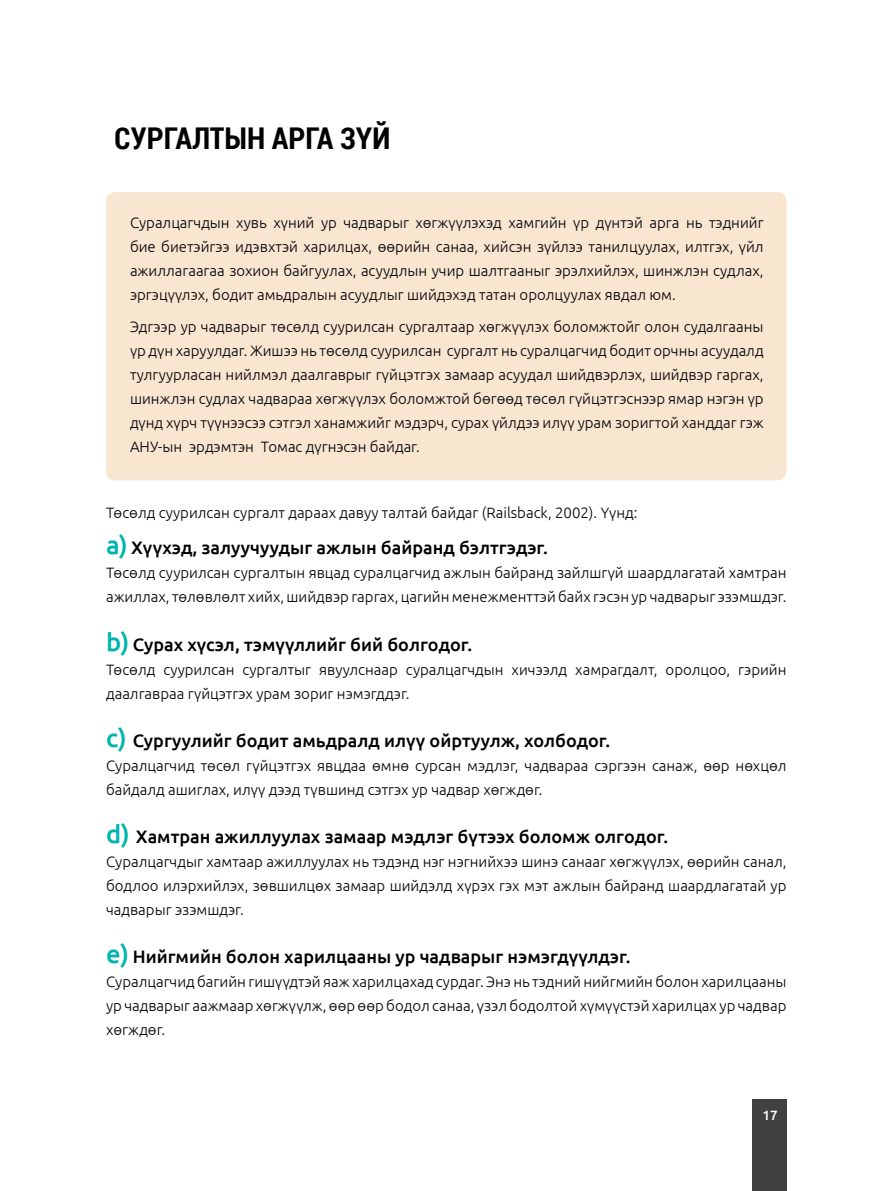
<style>
.page{position:relative;width:893px;height:1191px;background:#fff}
.page>*{position:absolute;margin:0;border:0;box-sizing:border-box;transform-origin:0 0}
.t1{font:700 30px "Roboto Condensed";color:#000}
.t2{font:500 18px "Ubuntu";color:#000}
.t3{font:300 15px/24px "Ubuntu";color:#000;text-align:justify}
.t4{font:500 13.5px "Ubuntu";color:#fff}
.s1{font-size:25.5px;color:#00b5b0}
</style>
<div class="page">
<div style="left:106px;top:192px;width:680px;height:288px;background:#f8e6d1;border-radius:9px"></div>
<div style="left:753px;top:1099px;width:34px;height:92px;background:#3f4142"></div>
<h1 class="t1" style="left:115px;top:117px;width:277px">СУРГАЛТЫН АРГА ЗҮЙ</h1>
<p class="t3" style="left:130px;top:210px;width:635px">Суралцагчдын хувь хүний ур чадварыг хөгжүүлэхэд хамгийн үр дүнтэй арга нь тэднийг бие биетэйгээ идэвхтэй харилцах, өөрийн санаа, хийсэн зүйлээ танилцуулах, илтгэх, үйл ажиллагаагаа зохион байгуулах, асуудлын учир шалтгааныг эрэлхийлэх, шинжлэн судлах, эргэцүүлэх, бодит амьдралын асуудлыг шийдэхэд татан оролцуулах явдал юм.</p>
<p class="t3" style="left:130px;top:314px;width:635px">Эдгээр ур чадварыг төсөлд суурилсан сургалтаар хөгжүүлэх боломжтойг олон судалгааны үр дүн харуулдаг. Жишээ нь төсөлд суурилсан сургалт нь суралцагчид бодит орчны асуудалд тулгуурласан нийлмэл даалгаврыг гүйцэтгэх замаар асуудал шийдвэрлэх, шийдвэр гаргах, шинжлэн судлах чадвараа хөгжүүлэх боломжтой бөгөөд төсөл гүйцэтгэснээр ямар нэгэн үр дүнд хүрч түүнээсээ сэтгэл ханамжийг мэдэрч, сурах үйлдээ илүү урам зоригтой ханддаг гэж АНУ-ын эрдэмтэн Томас дүгнэсэн байдаг.</p>
<p class="t3" style="left:106px;top:500px;width:533px">Төсөлд суурилсан сургалт дараах давуу талтай байдаг (Railsback, 2002). Үүнд:</p>
<p class="t2" style="left:106px;top:536px;width:443px"><span class="s1">a)</span> Хүүхэд, залуучуудыг ажлын байранд бэлтгэдэг.</p>
<p class="t3" style="left:106px;top:561px;width:682px">Төсөлд суурилсан сургалтын явцад суралцагчид ажлын байранд зайлшгүй шаардлагатай хамтран ажиллах, төлөвлөлт хийх, шийдвэр гаргах, цагийн менежменттэй байх гэсэн ур чадварыг эзэмшдэг.</p>
<p class="t2" style="left:106px;top:632px;width:368px"><span class="s1">b)</span> Сурах хүсэл, тэмүүллийг бий болгодог.</p>
<p class="t3" style="left:106px;top:657px;width:682px">Төсөлд суурилсан сургалтыг явуулснаар суралцагчдын хичээлд хамрагдалт, оролцоо, гэрийн даалгавраа гүйцэтгэх урам зориг нэмэгддэг.</p>
<p class="t2" style="left:106px;top:728px;width:506px"><span class="s1">c)</span> Сургуулийг бодит амьдралд илүү ойртуулж, холбодог.</p>
<p class="t3" style="left:106px;top:753px;width:682px">Суралцагчид төсөл гүйцэтгэх явцдаа өмнө сурсан мэдлэг, чадвараа сэргээн санаж, өөр нөхцөл байдалд ашиглах, илүү дээд түвшинд сэтгэх ур чадвар хөгждөг.</p>
<p class="t2" style="left:106px;top:824px;width:564px"><span class="s1">d)</span> Хамтран ажиллуулах замаар мэдлэг бүтээх боломж олгодог.</p>
<p class="t3" style="left:106px;top:849px;width:682px">Суралцагчдыг хамтаар ажиллуулах нь тэдэнд нэг нэгнийхээ шинэ санааг хөгжүүлэх, өөрийн санал, бодлоо илэрхийлэх, зөвшилцөх замаар шийдэлд хүрэх гэх мэт ажлын байранд шаардлагатай ур чадварыг эзэмшдэг.</p>
<p class="t2" style="left:106px;top:944px;width:526px"><span class="s1">e)</span> Нийгмийн болон харилцааны ур чадварыг нэмэгдүүлдэг.</p>
<p class="t3" style="left:106px;top:969px;width:682px">Суралцагчид багийн гишүүдтэй яаж харилцахад сурдаг. Энэ нь тэдний нийгмийн болон харилцааны ур чадварыг аажмаар хөгжүүлж, өөр өөр бодол санаа, үзэл бодолтой хүмүүстэй харилцах ур чадвар хөгждөг.</p>
<p class="t4" style="left:762px;top:1106px;width:17px">17</p>
</div>
